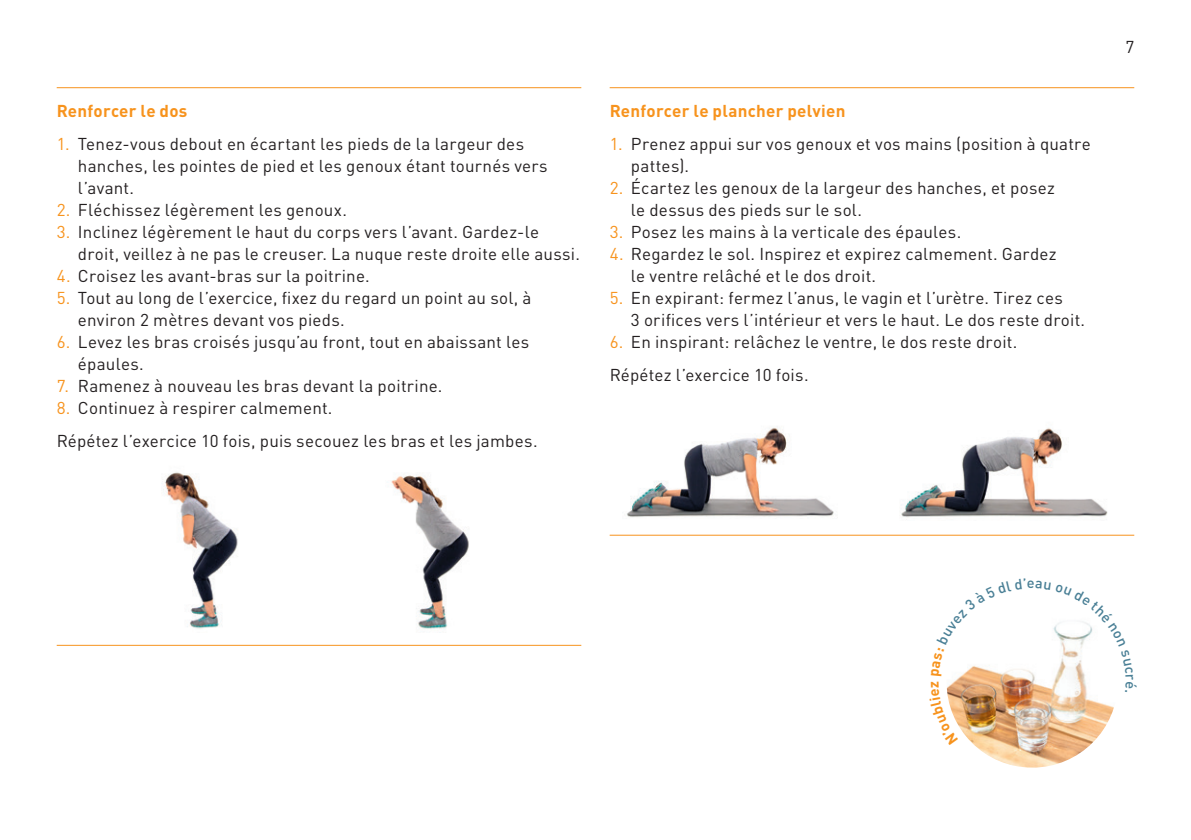
<style>
.page{position:relative;width:1191px;height:840px;background:#fff}
.page>*{position:absolute;margin:0;border:0;box-sizing:border-box;transform-origin:0 0}
.t1{font:17px/22px "DIN Pro";letter-spacing:.015em;color:#231f20}
.t2{font:700 17px "DIN Pro";letter-spacing:.015em;color:#f7931d}
.t3{font:500 14.6px "DIN Pro";color:#4a8096}
.s1{color:#f7931d}
</style>
<div class="page">
<hr style="left:57px;top:87px;width:524px;height:1px;background:#f7931d">
<hr style="left:57px;top:644px;width:524px;height:1px;background:#f7931d">
<img style="left:163px;top:472px;width:75px;height:157px">
<img style="left:391px;top:474px;width:78px;height:155px">
<img style="left:627px;top:427px;width:207px;height:90px">
<img style="left:901px;top:428px;width:207px;height:90px">
<hr style="left:609px;top:87px;width:525px;height:1px;background:#f7931d">
<hr style="left:609px;top:534px;width:525px;height:1px;background:#f7931d">
<img style="left:974px;top:669px;width:140px;height:98px">
<img style="left:946px;top:665px;width:79px;height:80px">
<svg style="left:1035px;top:621px;width:79px;height:71px"></svg>
<p class="t2" style="left:57px;top:99px;width:132px">Renforcer le dos</p>
<p class="t1" style="left:78px;top:132px;width:471px;text-indent:-21px"><span class="s1">1.</span> Tenez-vous debout en écartant les pieds de la largeur des hanches, les pointes de pied et les genoux étant tournés vers l’avant.</p>
<p class="t1" style="left:57px;top:198px;width:292px"><span class="s1">2.</span> Fléchissez légèrement les genoux.</p>
<p class="t1" style="left:78px;top:220px;width:503px;text-indent:-21px"><span class="s1">3.</span> Inclinez légèrement le haut du corps vers l’avant. Gardez-le droit, veillez à ne pas le creuser. La nuque reste droite elle aussi.</p>
<p class="t1" style="left:57px;top:264px;width:314px"><span class="s1">4.</span> Croisez les avant-bras sur la poitrine.</p>
<p class="t1" style="left:78px;top:286px;width:455px;text-indent:-21px"><span class="s1">5.</span> Tout au long de l’exercice, fixez du regard un point au sol, à environ 2 mètres devant vos pieds.</p>
<p class="t1" style="left:78px;top:330px;width:453px;text-indent:-21px"><span class="s1">6.</span> Levez les bras croisés jusqu’au front, tout en abaissant les épaules.</p>
<p class="t1" style="left:57px;top:374px;width:387px"><span class="s1">7.</span> Ramenez à nouveau les bras devant la poitrine.</p>
<p class="t1" style="left:57px;top:390px;width:482px;line-height:33px"><span class="s1">8.</span> Continuez à respirer calmement.<br>Répétez l’exercice 10 fois, puis secouez les bras et les jambes.</p>
<p class="t2" style="left:609px;top:99px;width:237px">Renforcer le plancher pelvien</p>
<p class="t1" style="left:631px;top:132px;width:461px;text-indent:-21px"><span class="s1">1.</span> Prenez appui sur vos genoux et vos mains (position à quatre pattes).</p>
<p class="t1" style="left:631px;top:176px;width:425px;text-indent:-21px"><span class="s1">2.</span> Écartez les genoux de la largeur des hanches, et posez le dessus des pieds sur le sol.</p>
<p class="t1" style="left:609px;top:220px;width:353px"><span class="s1">3.</span> Posez les mains à la verticale des épaules.</p>
<p class="t1" style="left:631px;top:242px;width:427px;text-indent:-21px"><span class="s1">4.</span> Regardez le sol. Inspirez et expirez calmement. Gardez le ventre relâché et le dos droit.</p>
<p class="t1" style="left:631px;top:286px;width:456px;text-indent:-21px"><span class="s1">5.</span> En expirant: fermez l’anus, le vagin et l’urètre. Tirez ces<br>3 orifices vers l’intérieur et vers le haut. Le dos reste droit.</p>
<p class="t1" style="left:609px;top:324px;width:409px;line-height:33px"><span class="s1">6.</span> En inspirant: relâchez le ventre, le dos reste droit.<br>Répétez l’exercice 10 fois.</p>
<p class="t1" style="left:1125px;top:35px;width:10px">7</p>
<p class="t3" style="left:1026px;top:572px;width:9px">e</p>
</div>
